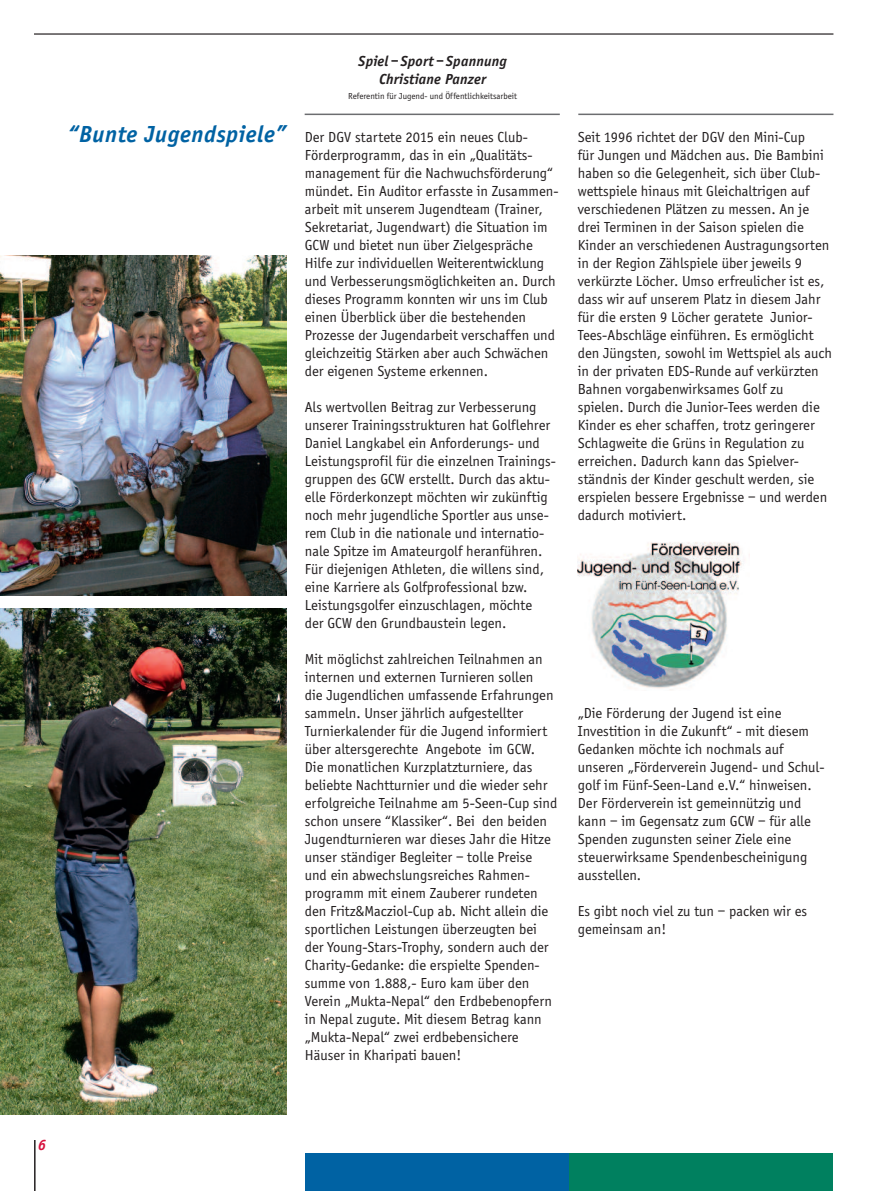
<style>
.page{position:relative;width:893px;height:1191px;background:#fff}
.page>*{position:absolute;margin:0;border:0;box-sizing:border-box;transform-origin:0 0}
.t1{font:italic 700 24px "Officina Sans";letter-spacing:.02em;color:#0062a3}
.t2{font:15px/18px "Officina Sans";color:#231f20}
.t3{font:italic 700 15px/18px "Officina Sans";letter-spacing:.01em;color:#231f20;text-align:center}
.t4{font:italic 700 15px "Officina Serif Std";color:#d7123e}
.t5{font:9px "Officina Sans";color:#231f20}
</style>
<div class="page">
<hr style="left:34px;top:1140px;width:2px;height:51px;background:#231f20">
<hr style="left:34px;top:33px;width:799px;height:2px;background:#231f20">
<div style="left:305px;top:1153px;width:264px;height:38px;background:#0062a3"></div>
<div style="left:569px;top:1153px;width:264px;height:38px;background:#00805f"></div>
<hr style="left:305px;top:114px;width:255px;height:1px;background:#6c6d70">
<hr style="left:578px;top:114px;width:255px;height:1px;background:#6c6d70">
<img style="left:0;top:255px;width:287px;height:340px">
<img style="left:0;top:609px;width:287px;height:505px">
<img style="left:577px;top:542px;width:165px;height:148px">
<h1 class="t1" style="left:67px;top:120px;width:221px">“Bunte Jugendspiele”</h1>
<p class="t3" style="left:358px;top:52px;width:150px">Spiel – Sport – Spannung<br>Christiane Panzer</p>
<p class="t5" style="left:348px;top:91px;width:170px">Referentin für Jugend- und Öffentlichkeitsarbeit</p>
<p class="t2" style="left:305px;top:128px;width:255px">Der DGV startete 2015 ein neues Club-Förderprogramm, das in ein „Qualitäts&shy;management für die Nachwuchsförderung“ mündet. Ein Auditor erfasste in Zusammen&shy;arbeit mit unserem Jugendteam (Trainer, Sekretariat, Jugendwart) die Situation im GCW und bietet nun über Zielgespräche Hilfe zur individuellen Weiterentwicklung und Verbesserungsmöglichkeiten an. Durch dieses Programm konnten wir uns im Club einen Überblick über die bestehenden Prozesse der Jugendarbeit verschaffen und gleichzeitig Stärken aber auch Schwächen der eigenen Systeme erkennen.</p>
<p class="t2" style="left:305px;top:398px;width:253px">Als wertvollen Beitrag zur Verbesserung unserer Trainingsstrukturen hat Golflehrer Daniel Langkabel ein Anforderungs- und Leistungsprofil für die einzelnen Trainings&shy;gruppen des GCW erstellt. Durch das aktu&shy;elle Förderkonzept möchten wir zukünftig noch mehr jugendliche Sportler aus unse&shy;rem Club in die nationale und internatio&shy;nale Spitze im Amateurgolf heranführen.<br>Für diejenigen Athleten, die willens sind, eine Karriere als Golfprofessional bzw.<br>Leistungsgolfer einzuschlagen, möchte<br>der GCW den Grundbaustein legen.</p>
<p class="t2" style="left:305px;top:650px;width:254px">Mit möglichst zahlreichen Teilnahmen an internen und externen Turnieren sollen<br>die Jugendlichen umfassende Erfahrungen sammeln. Unser jährlich aufgestellter Turnierkalender für die Jugend informiert über altersgerechte Angebote im GCW.<br>Die monatlichen Kurzplatzturniere, das beliebte Nachtturnier und die wieder sehr erfolgreiche Teilnahme am 5-Seen-Cup sind schon unsere “Klassiker“. Bei den beiden Jugendturnieren war dieses Jahr die Hitze unser ständiger Begleiter – tolle Preise und ein abwechslungsreiches Rahmen&shy;programm mit einem Zauberer rundeten den Fritz&amp;Macziol-Cup ab. Nicht allein die sportlichen Leistungen überzeugten bei der Young-Stars-Trophy, sondern auch der Charity-Gedanke: die erspielte Spenden&shy;summe von 1.888,- Euro kam über den Verein „Mukta-Nepal“ den Erdbebenopfern in Nepal zugute. Mit diesem Betrag kann „Mukta-Nepal“ zwei erdbebensichere Häuser in Kharipati bauen!</p>
<p class="t2" style="left:578px;top:128px;width:256px">Seit 1996 richtet der DGV den Mini-Cup<br>für Jungen und Mädchen aus. Die Bambini haben so die Gelegenheit, sich über Club&shy;wettspiele hinaus mit Gleichaltrigen auf verschiedenen Plätzen zu messen. An je drei Terminen in der Saison spielen die Kinder an verschiedenen Austragungsorten in der Region Zählspiele über jeweils 9 verkürzte Löcher. Umso erfreulicher ist es, dass wir auf unserem Platz in diesem Jahr für die ersten 9 Löcher geratete Junior-Tees-Abschläge einführen. Es ermöglicht den Jüngsten, sowohl im Wettspiel als auch in der privaten EDS-Runde auf verkürzten Bahnen vorgabenwirksames Golf zu spielen. Durch die Junior-Tees werden die Kinder es eher schaffen, trotz geringerer Schlagweite die Grüns in Regulation zu erreichen. Dadurch kann das Spielver&shy;ständnis der Kinder geschult werden, sie erspielen bessere Ergebnisse – und werden dadurch motiviert.</p>
<p class="t2" style="left:578px;top:704px;width:248px">„Die Förderung der Jugend ist eine Investition in die Zukunft“ - mit diesem Gedanken möchte ich nochmals auf unseren „Förderverein Jugend- und Schul&shy;golf im Fünf-Seen-Land e.V.“ hinweisen.<br>Der Förderverein ist gemeinnützig und kann – im Gegensatz zum GCW – für alle Spenden zugunsten seiner Ziele eine steuerwirksame Spendenbescheinigung ausstellen.</p>
<p class="t2" style="left:578px;top:902px;width:231px">Es gibt noch viel zu tun – packen wir es gemeinsam an!</p>
<p class="t4" style="left:38px;top:1139px;width:10px">6</p>
</div>
